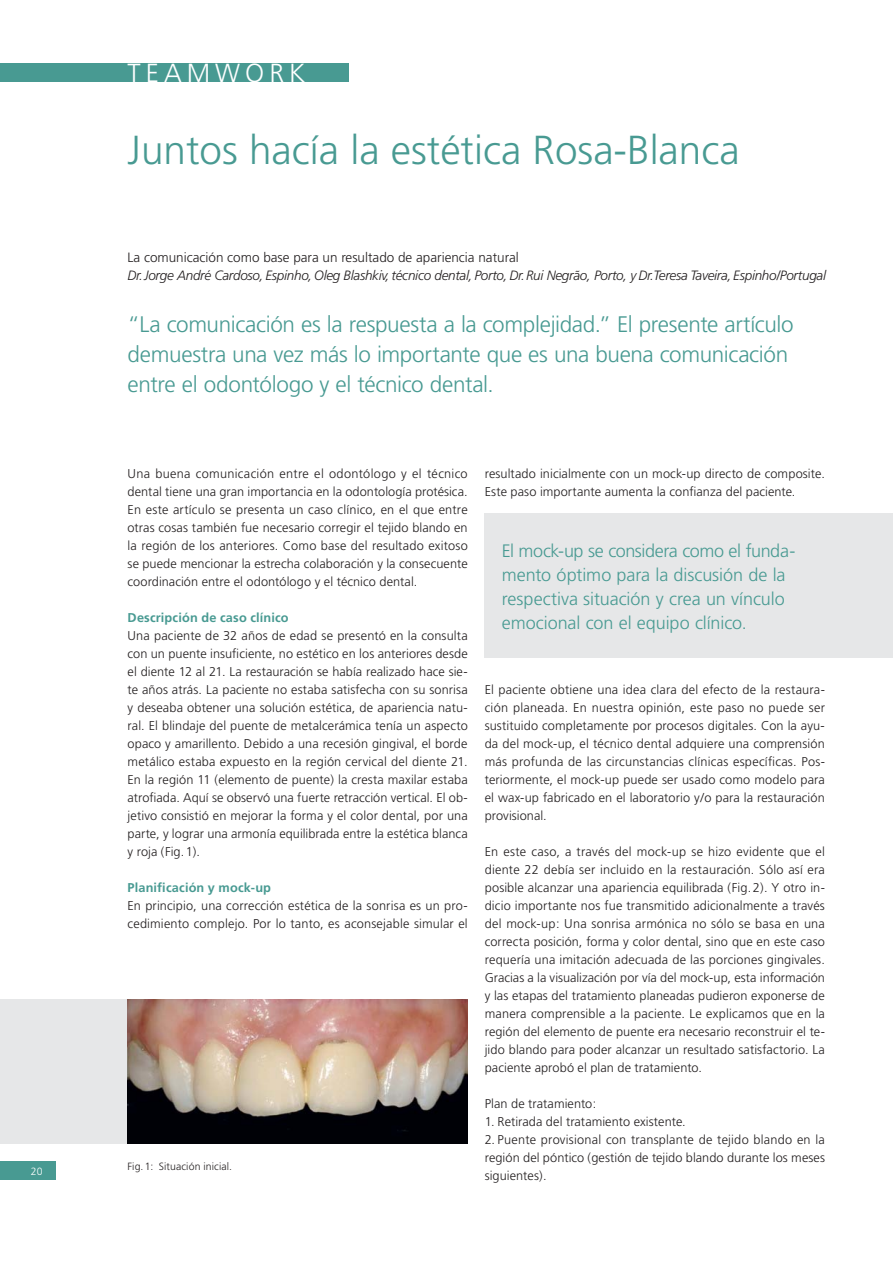
<style>
.page{position:relative;width:893px;height:1263px;background:#fff}
.page>*{position:absolute;margin:0;border:0;box-sizing:border-box;transform-origin:0 0}
.t1{font:300 40.5px "Frutiger";color:#489a92}
.t2{font:300 26.25px "Frutiger";letter-spacing:.19em;color:#fff}
.t3{font:300 22.5px/30px "Frutiger";letter-spacing:-.015em;color:#489a92}
.t4{font:300 18px/24px "Frutiger";letter-spacing:-.005em;color:#489a92}
.t5{font:italic 300 13.5px "Frutiger";letter-spacing:-.02em;color:#231f20}
.t6{font:300 13.5px "Frutiger";color:#231f20}
.t7{font:300 12.75px/18px "Frutiger";letter-spacing:.005em;color:#231f20;text-align:justify}
.t8{font:700 12.75px "Frutiger";letter-spacing:.01em;color:#489a92}
.t9{font:300 10.5px "Frutiger";letter-spacing:.01em;color:#231f20}
.t10{font:300 10.5px "Frutiger";color:#fff}
</style>
<div class="page">
<div style="left:0;top:64px;width:349px;height:18px;background:#489a92"></div>
<div style="left:0;top:1000px;width:468px;height:144px;background:#e6e7e8"></div>
<img style="left:128px;top:1000px;width:340px;height:144px">
<div style="left:485px;top:514px;width:408px;height:144px;background:#e6e7e8"></div>
<div style="left:0;top:1162px;width:55px;height:18px;background:#489a92"></div>
<p class="t10" style="left:31px;top:1167px;width:13px">20</p>
<h2 class="t2" style="left:128px;top:62px;width:179px">TEAMWORK</h2>
<h1 class="t1" style="left:128px;top:133px;width:614px">Juntos hacía la estética Rosa-Blanca</h1>
<p class="t6" style="left:128px;top:252px;width:393px">La comunicación como base para un resultado de apariencia natural</p>
<p class="t5" style="left:128px;top:270px;width:700px">Dr. Jorge André Cardoso, Espinho, Oleg Blashkiv, técnico dental, Porto, Dr. Rui Negrão, Porto, y Dr. Teresa Taveira, Espinho/Portugal</p>
<h3 class="t3" style="left:128px;top:310px;width:668px">“La comunicación es la respuesta a la complejidad.” El presente artículo demuestra una vez más lo importante que es una buena comunicación entre el odontólogo y el técnico dental.</h3>
<p class="t7" style="left:128px;top:465px;width:342px">Una buena comunicación entre el odontólogo y el técnico dental tiene una gran importancia en la odontología protésica.<br>En este artículo se presenta un caso clínico, en el que entre otras cosas también fue necesario corregir el tejido blando en la región de los anteriores. Como base del resultado exitoso se puede mencionar la estrecha colaboración y la consecuente coordinación entre el odontólogo y el técnico dental.</p>
<p class="t8" style="left:128px;top:612px;width:163px">Descripción de caso clínico</p>
<p class="t7" style="left:128px;top:627px;width:342px">Una paciente de 32 años de edad se presentó en la consulta con un puente insuficiente, no estético en los anteriores desde el diente 12 al 21. La restauración se había realizado hace sie&shy;te años atrás. La paciente no estaba satisfecha con su sonrisa y deseaba obtener una solución estética, de apariencia natu&shy;ral. El blindaje del puente de metalcerámica tenía un aspecto opaco y amarillento. Debido a una recesión gingival, el borde metálico estaba expuesto en la región cervical del diente 21.<br>En la región 11 (elemento de puente) la cresta maxilar estaba atrofiada. Aquí se observó una fuerte retracción vertical. El ob&shy;jetivo consistió en mejorar la forma y el color dental, por una parte, y lograr una armonía equilibrada entre la estética blanca y roja (Fig. 1).</p>
<p class="t8" style="left:128px;top:882px;width:145px">Planificación y mock-up</p>
<p class="t7" style="left:128px;top:897px;width:342px">En principio, una corrección estética de la sonrisa es un pro&shy;cedimiento complejo. Por lo tanto, es aconsejable simular el</p>
<p class="t9" style="left:128px;top:1162px;width:106px">Fig. 1: Situación inicial.</p>
<p class="t7" style="left:485px;top:465px;width:342px">resultado inicialmente con un mock-up directo de composite.<br>Este paso importante aumenta la confianza del paciente.</p>
<h3 class="t4" style="left:502px;top:540px;width:295px">El mock-up se considera como el funda&shy;mento óptimo para la discusión de la respectiva situación y crea un vínculo emocional con el equipo clínico.</h3>
<p class="t7" style="left:485px;top:681px;width:342px">El paciente obtiene una idea clara del efecto de la restaura&shy;ción planeada. En nuestra opinión, este paso no puede ser sustituido completamente por procesos digitales. Con la ayu&shy;da del mock-up, el técnico dental adquiere una comprensión más profunda de las circunstancias clínicas específicas. Pos&shy;teriormente, el mock-up puede ser usado como modelo para el wax-up fabricado en el laboratorio y/o para la restauración provisional.</p>
<p class="t7" style="left:485px;top:843px;width:342px">En este caso, a través del mock-up se hizo evidente que el diente 22 debía ser incluido en la restauración. Sólo así era posible alcanzar una apariencia equilibrada (Fig. 2). Y otro in&shy;dicio importante nos fue transmitido adicionalmente a través del mock-up: Una sonrisa armónica no sólo se basa en una correcta posición, forma y color dental, sino que en este caso requería una imitación adecuada de las porciones gingivales.<br>Gracias a la visualización por vía del mock-up, esta información y las etapas del tratamiento planeadas pudieron exponerse de manera comprensible a la paciente. Le explicamos que en la región del elemento de puente era necesario reconstruir el te&shy;jido blando para poder alcanzar un resultado satisfactorio. La paciente aprobó el plan de tratamiento.</p>
<p class="t7" style="left:485px;top:1095px;width:113px">Plan de tratamiento:</p>
<p class="t7" style="left:485px;top:1113px;width:202px">1. Retirada del tratamiento existente.</p>
<p class="t7" style="left:485px;top:1131px;width:342px">2. Puente provisional con transplante de tejido blando en la región del póntico (gestión de tejido blando durante los meses siguientes).</p>
</div>
